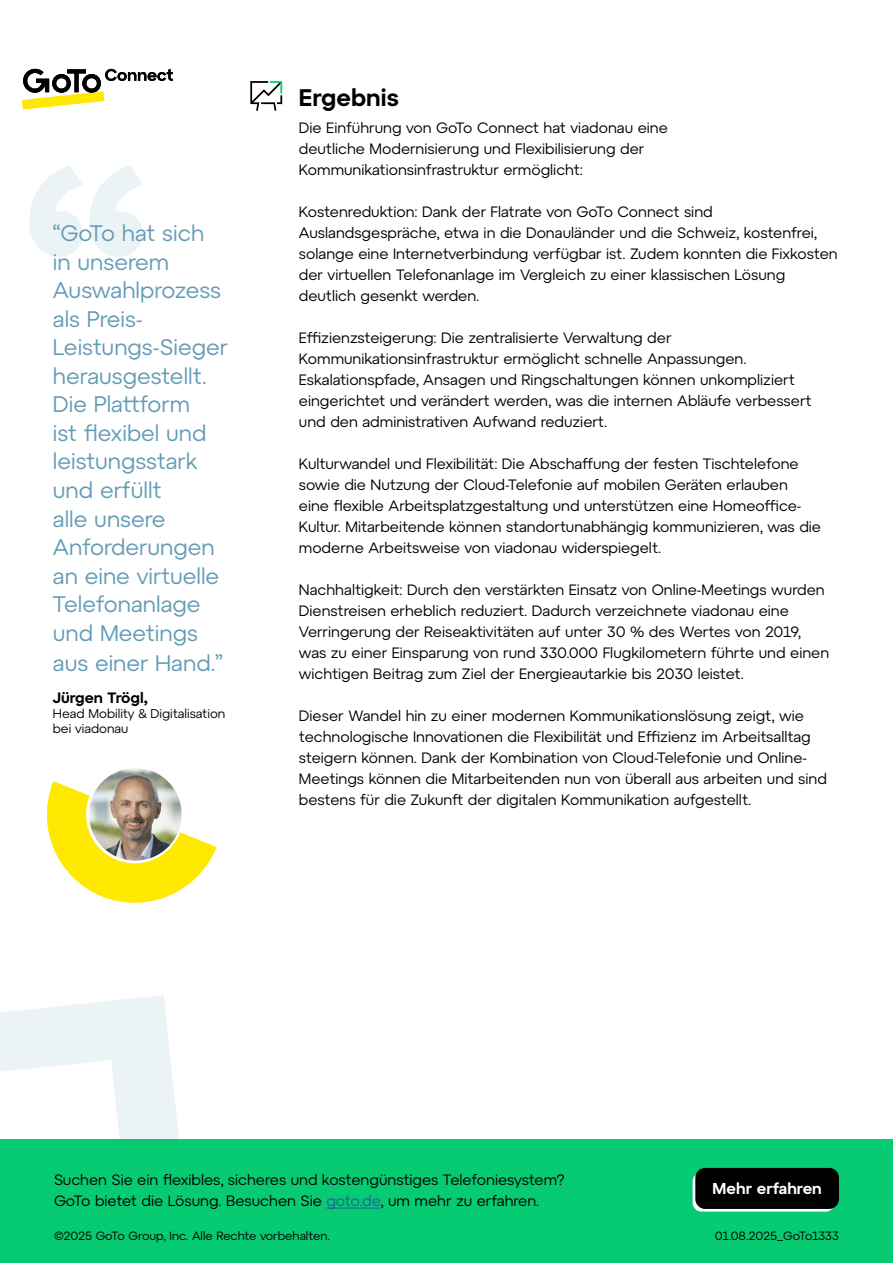
<style>
.page{position:relative;width:893px;height:1263px;background:#fff}
.page>*{position:absolute;margin:0;border:0;box-sizing:border-box;transform-origin:0 0}
.t1{font:600 24px "Atyp Text";color:#000}
.t2{font:22.5px/28.7px "Atyp Text";color:#639bb6}
.t3{font:600 15.75px "Atyp Text";color:#fff}
.t4{font:15px/21px "Atyp Text";color:#000}
.t5{font:600 15px "Atyp Text";color:#000}
.t6{font:12.75px/15px "Atyp Text";color:#000}
.t7{font:12px "Atyp Text";letter-spacing:-.015em;color:#000}
.s1{color:#215e9e}
</style>
<div class="page">
<svg style="left:29px;top:165px;width:114px;height:92px"></svg>
<svg style="left:0;top:995px;width:188px;height:145px"></svg>
<div style="left:0;top:1140px;width:893px;height:123px;background:#07cb73"></div>
<div style="left:693px;top:1172px;width:141px;height:39px;background:#fff;border-radius:9px"></div>
<div style="left:696px;top:1169px;width:142px;height:39px;background:#000;border-radius:9px"></div>
<div style="left:695px;top:1168px;width:144px;height:41px;border:2px solid #000;border-radius:9px"></div>
<svg style="left:250px;top:81px;width:32px;height:30px"></svg>
<img style="left:89px;top:768px;width:93px;height:93px;border-radius:46px">
<svg style="left:46px;top:781px;width:171px;height:122px"></svg>
<svg style="left:22px;top:69px;width:151px;height:40px"></svg>
<hr style="left:326px;top:1208px;width:54px;height:1px;background:#215e9e">
<p class="t2" style="left:53px;top:218px;width:177px">“GoTo hat sich<br>in unserem<br>Auswahlprozess als Preis-<br>Leistungs-Sieger herausgestellt.<br>Die Plattform<br>ist flexibel und leistungsstark und erfüllt<br>alle unsere<br>Anforderungen an eine virtuelle<br>Telefonanlage und Meetings aus einer Hand.”</p>
<p class="t5" style="left:53px;top:686px;width:96px">Jürgen Trögl,</p>
<p class="t6" style="left:53px;top:706px;width:174px">Head Mobility &amp; Digitalisation bei viadonau</p>
<h1 class="t1" style="left:299px;top:79px;width:101px">Ergebnis</h1>
<p class="t4" style="left:299px;top:116px;width:370px">Die Einführung von GoTo Connect hat viadonau eine deutliche Modernisierung und Flexibilisierung der<br>Kommunikationsinfrastruktur ermöglicht:</p>
<p class="t4" style="left:299px;top:200px;width:540px">Kostenreduktion: Dank der Flatrate von GoTo Connect sind Auslandsgespräche, etwa in die Donauländer und die Schweiz, kostenfrei, solange eine Internetverbindung verfügbar ist. Zudem konnten die Fixkosten der virtuellen Telefonanlage im Vergleich zu einer klassischen Lösung deutlich gesenkt werden.</p>
<p class="t4" style="left:299px;top:326px;width:514px">Effizienzsteigerung: Die zentralisierte Verwaltung der Kommunikationsinfrastruktur ermöglicht schnelle Anpassungen.<br>Eskalationspfade, Ansagen und Ringschaltungen können unkompliziert eingerichtet und verändert werden, was die internen Abläufe verbessert und den administrativen Aufwand reduziert.</p>
<p class="t4" style="left:299px;top:452px;width:524px">Kulturwandel und Flexibilität: Die Abschaffung der festen Tischtelefone sowie die Nutzung der Cloud-Telefonie auf mobilen Geräten erlauben eine flexible Arbeitsplatzgestaltung und unterstützen eine Homeoffice-Kultur. Mitarbeitende können standortunabhängig kommunizieren, was die moderne Arbeitsweise von viadonau widerspiegelt.</p>
<p class="t4" style="left:299px;top:578px;width:532px">Nachhaltigkeit: Durch den verstärkten Einsatz von Online-Meetings wurden Dienstreisen erheblich reduziert. Dadurch verzeichnete viadonau eine Verringerung der Reiseaktivitäten auf unter 30 % des Wertes von 2019, was zu einer Einsparung von rund 330.000 Flugkilometern führte und einen wichtigen Beitrag zum Ziel der Energieautarkie bis 2030 leistet.</p>
<p class="t4" style="left:299px;top:704px;width:530px">Dieser Wandel hin zu einer modernen Kommunikationslösung zeigt, wie technologische Innovationen die Flexibilität und Effizienz im Arbeitsalltag steigern können. Dank der Kombination von Cloud-Telefonie und Online-Meetings können die Mitarbeitenden nun von überall aus arbeiten und sind bestens für die Zukunft der digitalen Kommunikation aufgestellt.</p>
<p class="t4" style="left:54px;top:1168px;width:512px">Suchen Sie ein flexibles, sicheres und kostengünstiges Telefoniesystem?<br>GoTo bietet die Lösung. Besuchen Sie <span class="s1">goto.de</span>, um mehr zu erfahren.</p>
<p class="t7" style="left:54px;top:1227px;width:277px">©2025 GoTo Group, Inc. Alle Rechte vorbehalten.</p>
<p class="t3" style="left:712px;top:1176px;width:111px">Mehr erfahren</p>
<p class="t7" style="left:715px;top:1227px;width:126px">01.08.2025_GoTo1333</p>
</div>
